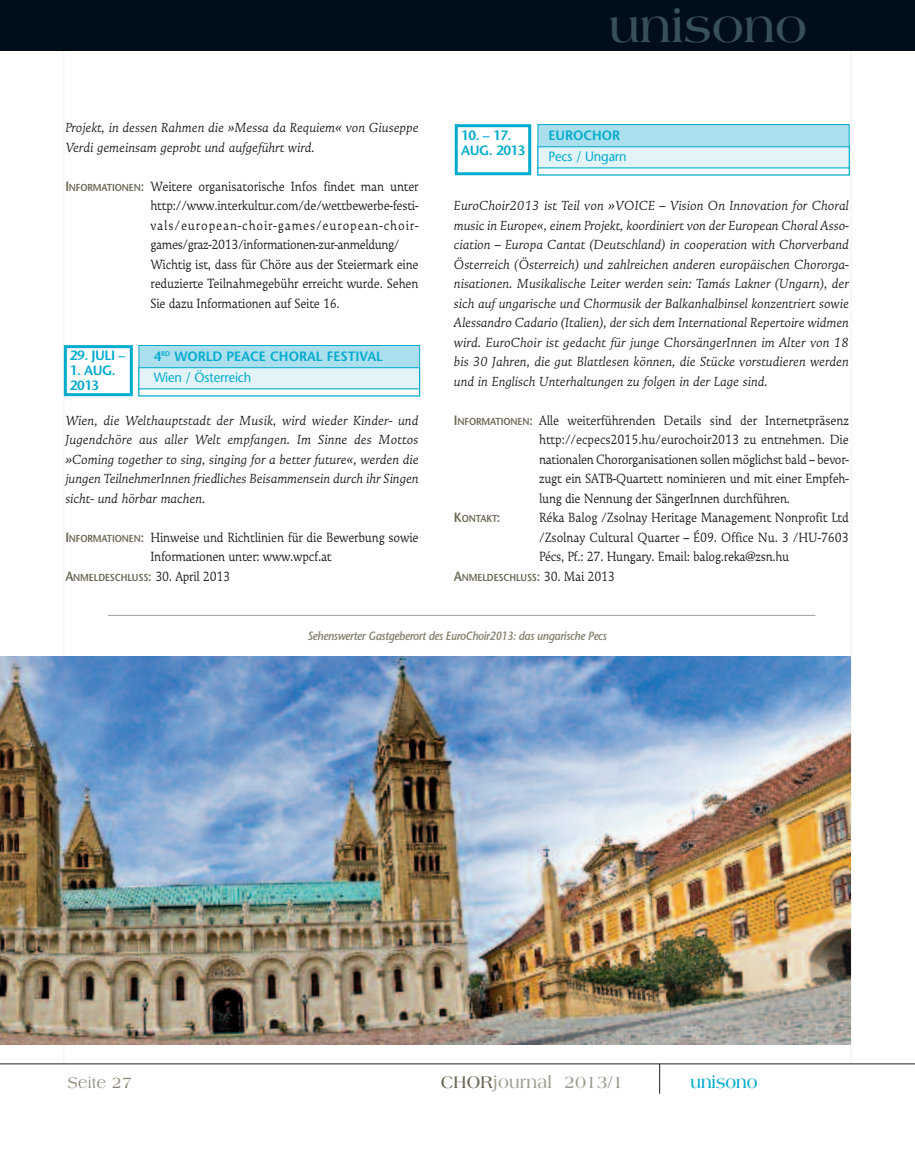
<style>
.page{position:relative;width:915px;height:1149px;background:#fff}
.page>*{position:absolute;margin:0;border:0;box-sizing:border-box;transform-origin:0 0}
.t1{font:700 48px "Americana";color:#37505b}
.t2{font:700 18px "Americana";letter-spacing:.02em;color:#9e9e90;scale:.9 1}
.t3{font:700 18px "Americana";color:#00abcd;scale:.9 1}
.t4{font:16.5px "Americana";letter-spacing:.02em;color:#898574;scale:.9 1}
.t5{font:italic 15.75px/19.5px "Galena";color:#231f20;text-align:justify;scale:.95 1}
.t6{font:15.75px/19.5px "Galena";letter-spacing:-.015em;color:#231f20;text-align:justify;scale:.9 1}
.t7{font:600 13.5px/15px "Stone Sans";color:#00abcd}
.t8{font:600 13.5px/15px "Stone Sans";letter-spacing:-.035em;color:#00abcd}
.t9{font:13.5px "Stone Sans";letter-spacing:-.01em;color:#00abcd;scale:.95 1}
.t10{font:italic 600 12px "Stone Sans";letter-spacing:-.035em;color:#898574;scale:.9 1}
.t11{font:600 10.2px "Stone Sans";letter-spacing:-.015em;color:#6d6957;scale:.9 1}
.s1{font-family:"Stone Sans";font-weight:600;font-size:13.5px;color:#6d6957}
.s2{font-family:"Stone Sans";font-weight:600;font-size:10.2px;color:#6d6957}
.s3{font-weight:400}
.s4{font-size:13.5px}
.s5{font-family:"Galena";font-weight:400;font-size:15.75px;color:#231f20}
.s6{color:#6d6957}
</style>
<div class="page">
<hr style="left:659px;top:1063px;width:1px;height:30px;background:#231f20">
<div style="left:0;top:0;width:914px;height:51px;background:#000e1a"></div>
<hr style="left:63px;top:51px;width:1px;height:1012px;background:#f1f2ef">
<hr style="left:850px;top:51px;width:1px;height:1012px;background:#f1f2ef">
<img style="left:0;top:656px;width:850px;height:388px">
<hr style="left:108px;top:614px;width:707px;height:1px;background:#9e9e90">
<hr style="left:0;top:1063px;width:914px;height:1px;background:#231f20">
<div style="left:64px;top:345px;width:69px;height:51px;border:3px solid #00abcd"></div>
<div style="left:139px;top:346px;width:280px;height:49px;background:#acdfed"></div>
<div style="left:138px;top:345px;width:282px;height:51px;border:1px solid #00abcd"></div>
<div style="left:139px;top:368px;width:280px;height:21px;background:#e3f4f8"></div>
<div style="left:138px;top:367px;width:282px;height:22px;border:1px solid #00abcd"></div>
<div style="left:139px;top:389px;width:280px;height:6px;background:#fff"></div>
<div style="left:454px;top:124px;width:77px;height:51px;border:3px solid #00abcd"></div>
<div style="left:538px;top:125px;width:310px;height:49px;background:#acdfed"></div>
<div style="left:537px;top:124px;width:312px;height:51px;border:1px solid #00abcd"></div>
<div style="left:538px;top:147px;width:310px;height:21px;background:#e3f4f8"></div>
<div style="left:537px;top:146px;width:312px;height:23px;border:1px solid #00abcd"></div>
<div style="left:538px;top:168px;width:310px;height:6px;background:#fff"></div>
<p class="t5" style="left:65px;top:117px;width:373px">Projekt, in dessen Rahmen die »Messa da Requiem« von Giuseppe<br>Verdi gemeinsam geprobt und aufgeführt wird.</p>
<p class="t6" style="left:150px;top:177px;width:299px;text-align:left;text-indent:-85px"><span class="s1">I</span><span class="s2">NFORMATIONEN</span><span class="s1">:</span> Weitere organisatorische Infos findet man unter http://www.interkultur.com/de/wettbewerbe-festi&shy;vals/european-choir-games/european-choir&shy;games/graz-2013/informationen-zur-anmeldung/ Wichtig ist, dass für Chöre aus der Steiermark eine reduzierte Teilnahmegebühr erreicht wurde. Sehen Sie dazu Informationen auf Seite 16.</p>
<p class="t7" style="left:70px;top:349px;width:57px">29. JULI –</p>
<p class="t7" style="left:70px;top:364px;width:48px">1. AUG.<br>2013</p>
<p class="t7" style="left:154px;top:347px;width:231px;line-height:21px">4<sup>RD</sup> WORLD PEACE CHORAL FESTIVAL<br><span class="s3">Wien / Österreich</span></p>
<p class="t5" style="left:65px;top:409px;width:373px">Wien, die Welthauptstadt der Musik, wird wieder Kinder- und Jugendchöre aus aller Welt empfangen. Im Sinne des Mottos »Coming together to sing, singing for a better future«, werden die jungen TeilnehmerInnen friedliches Beisammensein durch ihr Singen sicht- und hörbar machen.</p>
<p class="t6" style="left:65px;top:528px;width:394px;text-align:center"><span class="s1">I</span><span class="s2">NFORMATIONEN</span><span class="s1">:</span> Hinweise und Richtlinien für die Bewerbung sowie<br>Informationen unter: www.wpcf.at</p>
<p class="t11" style="left:65px;top:573px;width:185px"><span class="s4">A</span>NMELDESCHLUSS<span class="s4">:</span> <span class="s5">30. April 2013</span></p>
<h1 class="t1" style="left:608px;top:7px;width:200px">unisono</h1>
<p class="t8" style="left:461px;top:129px;width:66px">10. – 17.<br>AUG. 2013</p>
<p class="t7" style="left:548px;top:129px;width:73px">EUROCHOR</p>
<p class="t9" style="left:548px;top:151px;width:84px">Pecs / Ungarn</p>
<p class="t5" style="left:454px;top:195px;width:417px">EuroChoir2013 ist Teil von »VOICE – Vision On Innovation for Choral music in Europe«, einem Projekt, koordiniert von der European Choral Asso&shy;ciation – Europa Cantat (Deutschland) in cooperation with Chorverband Österreich (Österreich) und zahlreichen anderen europäischen Chororga&shy;nisationen. Musikalische Leiter werden sein: Tamás Lakner (Ungarn), der sich auf ungarische und Chormusik der Balkanhalbinsel konzentriert sowie Alessandro Cadario (Italien), der sich dem International Repertoire widmen wird. EuroChoir ist gedacht für junge ChorsängerInnen im Alter von 18 bis 30 Jahren, die gut Blattlesen können, die Stücke vorstudieren werden und in Englisch Unterhaltungen zu folgen in der Lage sind.</p>
<p class="t6" style="left:539px;top:411px;width:345px;text-indent:-85px"><span class="s1">I</span><span class="s2">NFORMATIONEN</span><span class="s1">:</span> Alle weiterführenden Details sind der Internetpräsenz http://ecpecs2015.hu/eurochoir2013 zu entnehmen. Die nationalen Chororganisationen sollen möglichst bald – bevor&shy;zugt ein SATB-Quartett nominieren und mit einer Empfeh&shy;lung die Nennung der SängerInnen durchführen.</p>
<p class="t11" style="left:454px;top:515px;width:53px"><span class="s4">K</span>ONTAKT<span class="s4">:</span></p>
<p class="t6" style="left:539px;top:509px;width:345px">Réka Balog /Zsolnay Heritage Management Nonprofit Ltd /Zsolnay Cultural Quarter – É09. Office Nu. 3 /HU-7603<br>Pécs, Pf.: 27. Hungary. Email: balog.reka@zsn.hu</p>
<p class="t11" style="left:454px;top:573px;width:180px"><span class="s4">A</span>NMELDESCHLUSS<span class="s4">:</span> <span class="s5">30. Mai 2013</span></p>
<p class="t10" style="left:307px;top:630px;width:333px">Sehenswerter Gastgeberort des EuroChoir2013: das ungarische Pecs</p>
<p class="t4" style="left:68px;top:1076px;width:72px">Seite 27</p>
<p class="t2" style="left:441px;top:1074px;width:204px"><span class="s6">CHOR</span>journal 2013/1</p>
<p class="t3" style="left:690px;top:1074px;width:76px">unisono</p>
</div>
